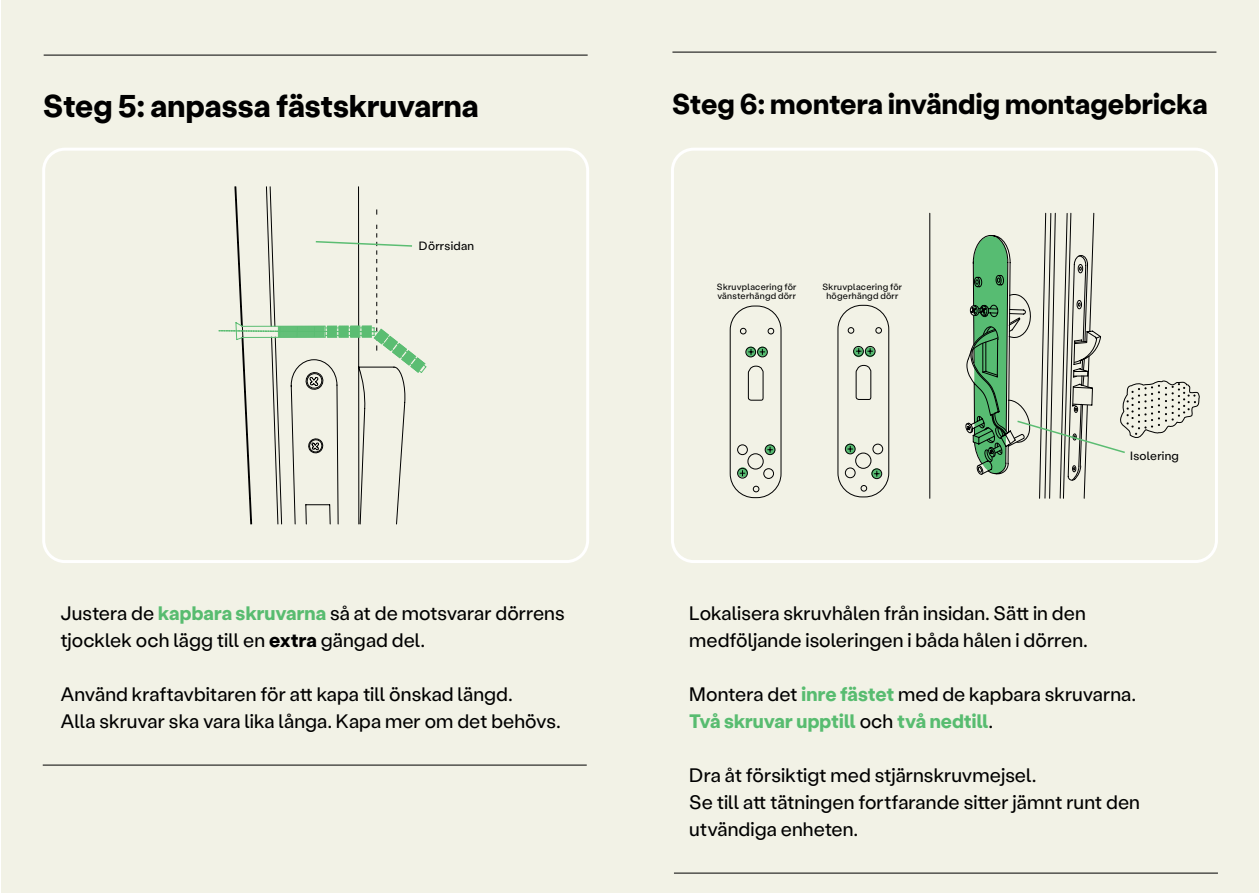
<style>
.page{position:relative;width:1259px;height:893px;background:#fff}
.page>*{position:absolute;margin:0;border:0;box-sizing:border-box;transform-origin:0 0}
.t1{font:700 31.5px "Stabil Grotesk";color:#000}
.t2{font:700 28.5px "Stabil Grotesk";color:#000}
.t3{font:19.5px/27px "Stabil Grotesk";letter-spacing:.005em;color:#000}
.t4{font:700 19.5px/27px "Stabil Grotesk";color:#58bc70}
.t5{font:12px "Stabil Grotesk";letter-spacing:.02em;color:#000}
.t6{font:9px/9px "Stabil Grotesk";letter-spacing:.03em;color:#000}
.s1{font-weight:700;color:#58bc70}
.s2{font-weight:700}
.s3{font-weight:400;color:#000}
</style>
<div class="page">
<div style="left:1px;top:0;width:629px;height:893px;background:#f2f2e6"></div>
<hr style="left:44px;top:55px;width:543px;height:1px;background:#000">
<div style="left:42px;top:148px;width:547px;height:415px;border:3px solid #fff;border-radius:21px"></div>
<hr style="left:43px;top:765px;width:544px;height:1px;background:#000">
<div style="left:629px;top:0;width:630px;height:893px;background:#f2f2e6"></div>
<hr style="left:672px;top:52px;width:544px;height:1px;background:#000">
<div style="left:671px;top:148px;width:547px;height:415px;border:3px solid #fff;border-radius:21px"></div>
<hr style="left:674px;top:873px;width:544px;height:1px;background:#000">
<svg style="left:234px;top:186px;width:172px;height:339px"></svg>
<svg style="left:308px;top:438px;width:16px;height:16px"></svg>
<svg style="left:305px;top:504px;width:26px;height:21px"></svg>
<svg style="left:218px;top:225px;width:209px;height:165px"></svg>
<svg style="left:929px;top:213px;width:2px;height:286px"></svg>
<svg style="left:965px;top:213px;width:234px;height:286px"></svg>
<svg style="left:729px;top:305px;width:160px;height:193px"></svg>
<h1 class="t1" style="left:43px;top:84px;width:437px">Steg 5: anpassa fästskruvarna</h1>
<p class="t5" style="left:419px;top:238px;width:57px">Dörrsidan</p>
<p class="t3" style="left:60px;top:599px;width:506px">Justera de <span class="s1">kapbara skruvarna</span> så at de motsvarar dörrens tjocklek och lägg till en <span class="s2">extra</span> gängad del.</p>
<p class="t3" style="left:60px;top:680px;width:501px">Använd kraftavbitaren för att kapa till önskad längd.<br>Alla skruvar ska vara lika långa. Kapa mer om det behövs.</p>
<h2 class="t2" style="left:672px;top:84px;width:537px">Steg 6: montera invändig montagebricka</h2>
<p class="t6" style="left:717px;top:282px;width:81px">Skruvplacering för vänsterhängd dörr</p>
<p class="t6" style="left:822px;top:282px;width:81px;text-align:center">Skruvplacering för högerhängd dörr</p>
<p class="t5" style="left:1130px;top:448px;width:50px">Isolering</p>
<p class="t3" style="left:689px;top:599px;width:400px">Lokalisera skruvhålen från insidan. Sätt in den medföljande isoleringen i båda hålen i dörren.</p>
<p class="t4" style="left:689px;top:680px;width:448px"><span class="s3">Montera det</span> inre fästet <span class="s3">med de kapbara skruvarna.<br></span>Två skruvar upptill <span class="s3">och</span> två nedtill<span class="s3">.</span></p>
<p class="t3" style="left:689px;top:761px;width:452px">Dra åt försiktigt med stjärnskruvmejsel.<br>Se till att tätningen fortfarande sitter jämnt runt den utvändiga enheten.</p>
</div>
